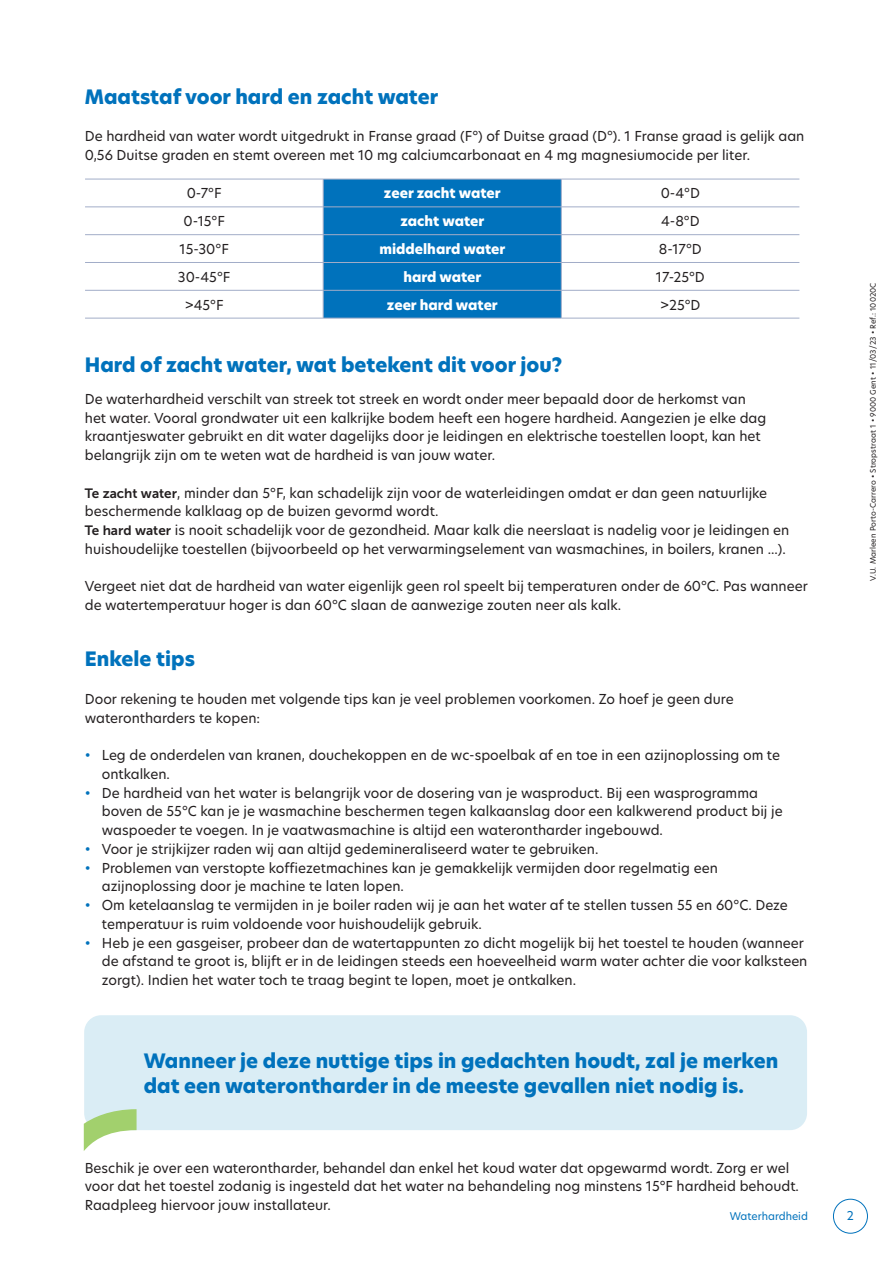
<style>
.page{position:relative;width:893px;height:1263px;background:#fff}
.page>*{position:absolute;margin:0;border:0;box-sizing:border-box;transform-origin:0 0}
.t1{font:800 19.5px/24px "New Hero";color:#0072bc}
.t2{font:13.5px/18.8px "New Hero";color:#231f20}
.t3{font:800 13.5px "New Hero";color:#fff}
.t4{font:12px "New Hero";color:#0072bc}
.t5{font:10.5px "New Hero";color:#0072bc}
.t6{font:7.5px "New Hero";letter-spacing:.01em;color:#231f20}
.s1{font-family:"Museo Sans 700"}
.s2{color:#0072bc}
</style>
<div class="page">
<div style="left:833px;top:1199px;width:35px;height:34px;border:1px solid #0072bc;border-radius:50%"></div>
<hr style="left:561px;top:207px;width:238px;height:1px;background:#a2adc8">
<hr style="left:85px;top:234px;width:238px;height:1px;background:#a2adc8">
<hr style="left:561px;top:234px;width:238px;height:1px;background:#a2adc8">
<hr style="left:85px;top:262px;width:238px;height:1px;background:#a2adc8">
<hr style="left:561px;top:262px;width:238px;height:1px;background:#a2adc8">
<hr style="left:85px;top:179px;width:238px;height:1px;background:#a2adc8">
<hr style="left:561px;top:179px;width:238px;height:1px;background:#a2adc8">
<div style="left:323px;top:179px;width:239px;height:139px;background:#0072bc"></div>
<hr style="left:85px;top:207px;width:238px;height:1px;background:#a2adc8">
<hr style="left:323px;top:207px;width:238px;height:1px;background:#a2adc8">
<hr style="left:85px;top:290px;width:238px;height:1px;background:#a2adc8">
<hr style="left:323px;top:290px;width:238px;height:1px;background:#a2adc8">
<hr style="left:561px;top:290px;width:238px;height:1px;background:#a2adc8">
<hr style="left:85px;top:318px;width:238px;height:1px;background:#a2adc8">
<hr style="left:323px;top:318px;width:238px;height:1px;background:#a2adc8">
<hr style="left:561px;top:318px;width:238px;height:1px;background:#a2adc8">
<div style="left:84px;top:1015px;width:723px;height:115px;background:#daedf5;border-radius:17px"></div>
<svg style="left:84px;top:1109px;width:53px;height:42px"></svg>
<h1 class="t1" style="left:85px;top:85px;width:355px">Maatstaf voor hard en zacht water</h1>
<p class="t2" style="left:85px;top:127px;width:721px">De hardheid van water wordt uitgedrukt in Franse graad (F°) of Duitse graad (D°). 1 Franse graad is gelijk aan<br>0,56 Duitse graden en stemt overeen met 10 mg calciumcarbonaat en 4 mg magnesiumocide per liter.</p>
<p class="t2" style="left:187px;top:184px;width:36px">0-7°F</p>
<p class="t3" style="left:384px;top:184px;width:118px">zeer zacht water</p>
<p class="t2" style="left:661px;top:184px;width:41px">0-4°D</p>
<p class="t2" style="left:183px;top:212px;width:43px">0-15°F</p>
<p class="t3" style="left:400px;top:212px;width:85px">zacht water</p>
<p class="t2" style="left:661px;top:212px;width:40px">4-8°D</p>
<p class="t2" style="left:180px;top:239px;width:51px">15-30°F</p>
<p class="t3" style="left:379px;top:240px;width:127px">middelhard water</p>
<p class="t2" style="left:659px;top:239px;width:44px">8-17°D</p>
<p class="t2" style="left:178px;top:267px;width:54px">30-45°F</p>
<p class="t3" style="left:403px;top:268px;width:80px">hard water</p>
<p class="t2" style="left:656px;top:267px;width:50px">17-25°D</p>
<p class="t2" style="left:185px;top:295px;width:40px">&gt;45°F</p>
<p class="t3" style="left:387px;top:295px;width:112px">zeer hard water</p>
<p class="t2" style="left:660px;top:295px;width:42px">&gt;25°D</p>
<h1 class="t1" style="left:85px;top:353px;width:479px">Hard of zacht water, wat betekent dit voor jou?</h1>
<p class="t2" style="left:85px;top:389px;width:683px">De waterhardheid verschilt van streek tot streek en wordt onder meer bepaald door de herkomst van het water. Vooral grondwater uit een kalkrijke bodem heeft een hogere hardheid. Aangezien je elke dag kraantjeswater gebruikt en dit water dagelijks door je leidingen en elektrische toestellen loopt, kan het belangrijk zijn om te weten wat de hardheid is van jouw water.</p>
<p class="t2" style="left:85px;top:483px;width:706px"><span class="s1">Te zacht water</span>, minder dan 5°F, kan schadelijk zijn voor de waterleidingen omdat er dan geen natuurlijke beschermende kalklaag op de buizen gevormd wordt.<br><span class="s1">Te hard water</span> is nooit schadelijk voor de gezondheid. Maar kalk die neerslaat is nadelig voor je leidingen en huishoudelijke toestellen (bijvoorbeeld op het verwarmingselement van wasmachines, in boilers, kranen ...).</p>
<p class="t2" style="left:85px;top:577px;width:724px">Vergeet niet dat de hardheid van water eigenlijk geen rol speelt bij temperaturen onder de 60°C. Pas wanneer de watertemperatuur hoger is dan 60°C slaan de aanwezige zouten neer als kalk.</p>
<h1 class="t1" style="left:85px;top:647px;width:112px">Enkele tips</h1>
<p class="t2" style="left:85px;top:689px;width:650px">Door rekening te houden met volgende tips kan je veel problemen voorkomen. Zo hoef je geen dure waterontharders te kopen:</p>
<p class="t2" style="left:102px;top:745px;width:680px;text-indent:-17px"><span class="s2">•</span> Leg de onderdelen van kranen, douchekoppen en de wc-spoelbak af en toe in een azijnoplossing om te ontkalken.</p>
<p class="t2" style="left:102px;top:783px;width:682px;text-indent:-17px"><span class="s2">•</span> De hardheid van het water is belangrijk voor de dosering van je wasproduct. Bij een wasprogramma boven de 55°C kan je je wasmachine beschermen tegen kalkaanslag door een kalkwerend product bij je waspoeder te voegen. In je vaatwasmachine is altijd een waterontharder ingebouwd.</p>
<p class="t2" style="left:85px;top:839px;width:515px"><span class="s2">•</span> Voor je strijkijzer raden wij aan altijd gedemineraliseerd water te gebruiken.</p>
<p class="t2" style="left:102px;top:858px;width:617px;text-indent:-17px"><span class="s2">•</span> Problemen van verstopte koffiezetmachines kan je gemakkelijk vermijden door regelmatig een azijnoplossing door je machine te laten lopen.</p>
<p class="t2" style="left:102px;top:895px;width:688px;text-indent:-17px"><span class="s2">•</span> Om ketelaanslag te vermijden in je boiler raden wij je aan het water af te stellen tussen 55 en 60°C. Deze temperatuur is ruim voldoende voor huishoudelijk gebruik.</p>
<p class="t2" style="left:102px;top:933px;width:707px;text-indent:-17px"><span class="s2">•</span> Heb je een gasgeiser, probeer dan de watertappunten zo dicht mogelijk bij het toestel te houden (wanneer de afstand te groot is, blijft er in de leidingen steeds een hoeveelheid warm water achter die voor kalksteen zorgt). Indien het water toch te traag begint te lopen, moet je ontkalken.</p>
<h1 class="t1" style="left:144px;top:1049px;width:636px">Wanneer je deze nuttige tips in gedachten houdt, zal je merken dat een waterontharder in de meeste gevallen niet nodig is.</h1>
<p class="t6" style="left:868px;top:581px;width:300px;rotate:-90deg">V.U. Marleen Porto-Carrero • Stropstraat 1 • 9000 Gent • 11/03/23 • Ref.: 10020C</p>
<p class="t2" style="left:85px;top:1158px;width:716px">Beschik je over een waterontharder, behandel dan enkel het koud water dat opgewarmd wordt. Zorg er wel voor dat het toestel zodanig is ingesteld dat het water na behandeling nog minstens 15°F hardheid behoudt.<br>Raadpleeg hiervoor jouw installateur.</p>
<p class="t5" style="left:730px;top:1209px;width:80px">Waterhardheid</p>
<p class="t4" style="left:847px;top:1208px;width:9px">2</p>
</div>
